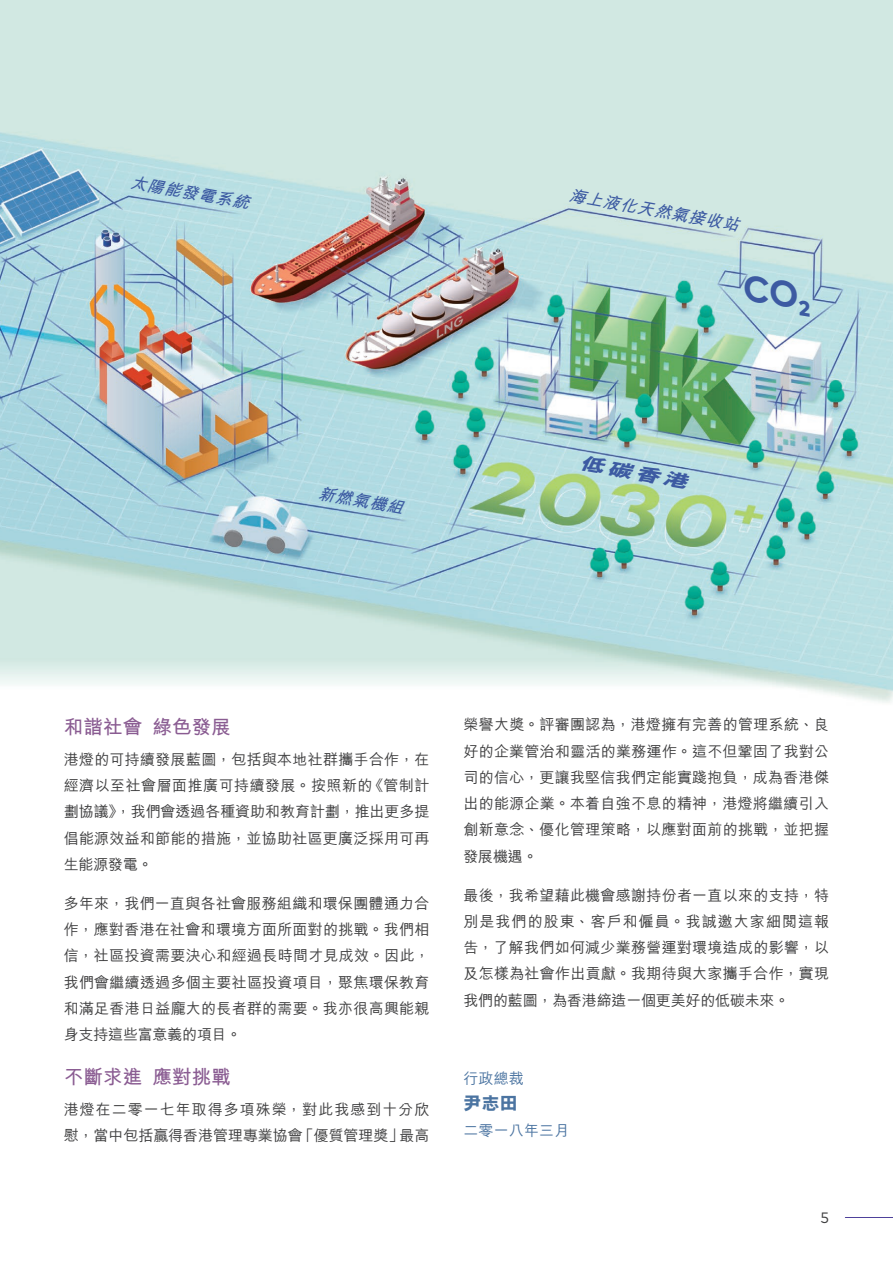
<style>
.page{position:relative;width:893px;height:1263px;background:#fff}
.page>*{position:absolute;margin:0;border:0;box-sizing:border-box;transform-origin:0 0}
.Subhead{font:700 19.5px "M Hei HK";letter-spacing:.01em;color:#8a5c92}
.Divider_Head__Key{font:800 18px "M Hei HK";color:#4b74a1}
.t1{font:italic 800 17.85px "M Hei HK";color:#3c5aa2;scale:1.43 1}
.t2{font:italic 700 16.5px "M Hei HK";color:#3c5aa2}
.Bodytext__Key{font:500 15px/26.2px "M Hei HK";letter-spacing:.02em;color:#3e3e3f;text-align:justify}
.Bodytext__Key-2{font:500 15px/26.2px "M Hei HK";letter-spacing:.065em;color:#3e3e3f}
.Divider_Head__Key-2{font:500 15px "M Hei HK";letter-spacing:.01em;color:#4b74a1}
.t3{font:15px "Mark OT";color:#3e3e3f}
</style>
<div class="page">
<img style="left:0;top:0;width:893px;height:703px">
<hr style="left:845px;top:1217px;width:48px;height:1px;background:#4e419a">
<div style="left:745px;top:274px;width:64px;height:42px;background:#bbe0e4"></div>
<p class="t2" style="left:132px;top:170px;width:122px;rotate:10deg">太陽能發電系統</p>
<p class="t2" style="left:571px;top:183px;width:174px;rotate:10deg">海上液化天然氣接收站</p>
<p class="t2" style="left:321px;top:482px;width:87px;rotate:10deg">新燃氣機組</p>
<p class="t1" style="left:581px;top:454px;width:78px;rotate:10deg">低碳香港</p>
<p class="Subhead" style="left:64px;top:713px;width:169px">和諧社會綠色發展</p>
<p class="Bodytext__Key" style="left:64px;top:745px;width:367px">港燈的可持續發展藍圖，包括與本地社群攜手合作，在經濟以至社會層面推廣可持續發展。按照新的《管制計劃協議》，我們會透過各種資助和教育計劃，推出更多提倡能源效益和節能的措施，並協助社區更廣泛採用可再生能源發電。</p>
<p class="Bodytext__Key" style="left:64px;top:889px;width:367px">多年來，我們一直與各社會服務組織和環保團體通力合作，應對香港在社會和環境方面所面對的挑戰。我們相信，社區投資需要決心和經過長時間才見成效。因此，我們會繼續透過多個主要社區投資項目，聚焦環保教育和滿足香港日益龐大的長者群的需要。我亦很高興能親身支持這些富意義的項目。</p>
<p class="Subhead" style="left:64px;top:1063px;width:169px">不斷求進應對挑戰</p>
<p class="Bodytext__Key-2" style="left:64px;top:1095px;width:367px">港燈在二零一七年取得多項殊榮，對此我感到十分欣慰，當中包括贏得香港管理專業協會「優質管理獎」最高</p>
<p class="Bodytext__Key" style="left:463px;top:710px;width:367px">榮譽大獎。評審團認為，港燈擁有完善的管理系統、良好的企業管治和靈活的業務運作。這不但鞏固了我對公司的信心，更讓我堅信我們定能實踐抱負，成為香港傑出的能源企業。本着自強不息的精神，港燈將繼續引入創新意念、優化管理策略，以應對面前的挑戰，並把握發展機遇。</p>
<p class="Bodytext__Key" style="left:463px;top:881px;width:367px">最後，我希望藉此機會感謝持份者一直以來的支持，特別是我們的股東、客戶和僱員。我誠邀大家細閱這報告，了解我們如何減少業務營運對環境造成的影響，以及怎樣為社會作出貢獻。我期待與大家攜手合作，實現我們的藍圖，為香港締造一個更美好的低碳未來。</p>
<p class="Divider_Head__Key-2" style="left:463px;top:1067px;width:62px">行政總裁</p>
<p class="Divider_Head__Key" style="left:463px;top:1094px;width:56px">尹志田</p>
<p class="Divider_Head__Key-2" style="left:463px;top:1120px;width:107px">二零一八年三月</p>
<p class="t3" style="left:820px;top:1209px;width:10px">5</p>
</div>
